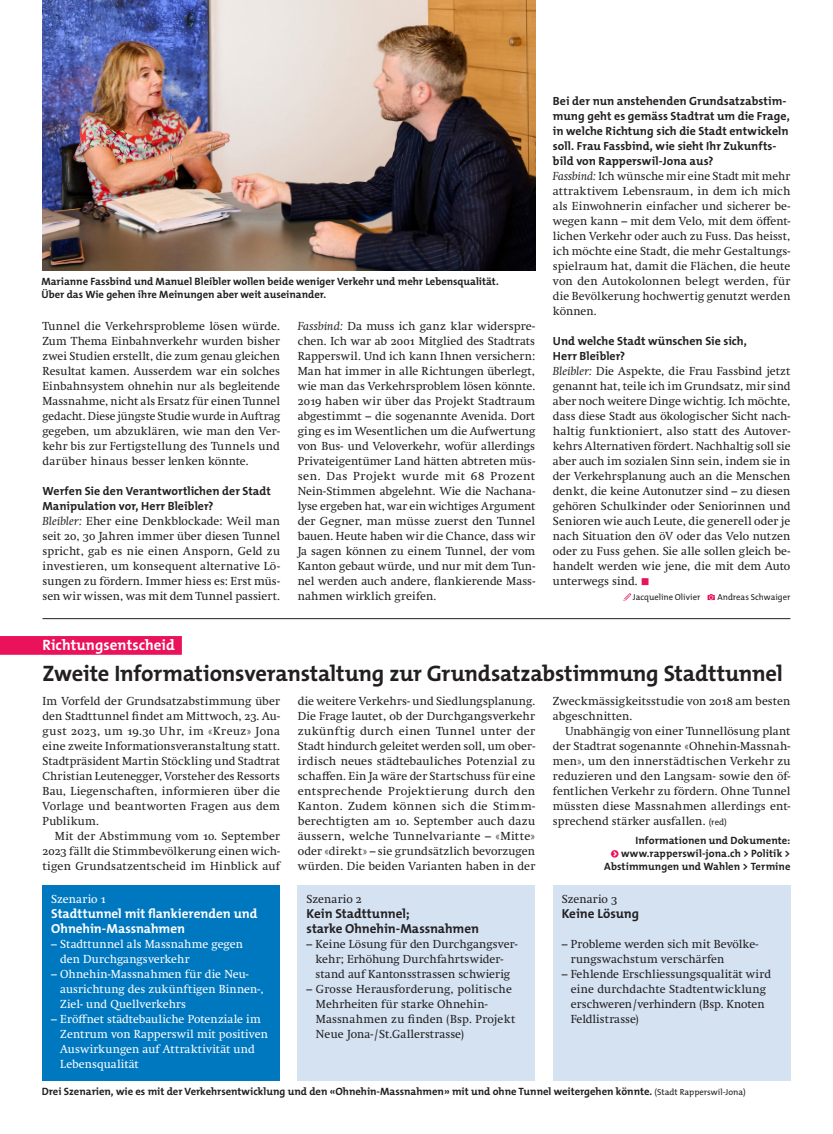
<style>
.page{position:relative;width:833px;height:1134px;background:#fff}
.page>*{position:absolute;margin:0;border:0;box-sizing:border-box;transform-origin:0 0}
.t1{font:700 22.5px "The Mix B W7";letter-spacing:-.01em;color:#231f20}
.t2{font:700 15px "The Mix B W7";letter-spacing:.005em;color:#fff}
.t3{font:700 13.12px/15px "The Mix B W7";letter-spacing:-.005em;color:#231f20}
.t4{font:700 13.12px/15px "The Mix B W7";color:#fff}
.t5{font:11.88px/15px "Swift Neue LT Pro";letter-spacing:.01em;color:#231f20;text-align:justify}
.t6{font:700 11.88px/15px "The Mix B W7";letter-spacing:.005em;color:#231f20}
.t7{font:11.88px/15px "Swift Neue LT Pro";letter-spacing:.01em;color:#fff}
.t8{font:700 10.62px/13.1px "The Mix B W7";color:#231f20}
.t9{font:8.75px "The Mix B W5 Plain";color:#231f20}
.s1{font-style:italic}
.s2{color:#eb125c}
.s3{font-family:"The Mix B W5 Plain";font-size:8.75px}
.s4{font-family:"The Mix B W5 Plain";font-weight:400;font-size:8.75px}
</style>
<div class="page">
<svg style="left:623px;top:593px;width:8px;height:8px"></svg>
<svg style="left:707px;top:594px;width:8px;height:6px"></svg>
<img style="left:42px;top:0;width:493px;height:270px">
<div style="left:42px;top:885px;width:238px;height:195px;background:#0078c0"></div>
<div style="left:298px;top:885px;width:237px;height:195px;background:#d4e2f2"></div>
<div style="left:553px;top:885px;width:237px;height:195px;background:#d4e2f2"></div>
<div style="left:0;top:636px;width:182px;height:19px;background:#eb125c"></div>
<hr style="left:42px;top:618px;width:748px;height:1px;background:#231f20">
<p class="t8" style="left:41px;top:275px;width:459px">Marianne Fassbind und Manuel Bleibler wollen beide weniger Verkehr und mehr Lebensqualität.<br>Über das Wie gehen ihre Meinungen aber weit auseinander.</p>
<p class="t5" style="left:42px;top:318px;width:239px">Tunnel die Verkehrsprobleme lösen würde.<br>Zum Thema Einbahnverkehr wurden bisher zwei Studien erstellt, die zum genau gleichen Resultat kamen. Ausserdem war ein solches Einbahnsystem ohnehin nur als begleitende Massnahme, nicht als Ersatz für einen Tunnel gedacht. Diese jüngste Studie wurde in Auftrag gegeben, um abzuklären, wie man den Ver&shy;kehr bis zur Fertigstellung des Tunnels und darüber hinaus besser lenken könnte.</p>
<p class="t6" style="left:42px;top:484px;width:230px">Werfen Sie den Verantwortlichen der Stadt<br>Manipulation vor, Herr Bleibler?</p>
<p class="t5" style="left:42px;top:513px;width:239px"><span class="s1">Bleibler:</span> Eher eine Denkblockade: Weil man seit 20, 30 Jahren immer über diesen Tunnel spricht, gab es nie einen Ansporn, Geld zu investieren, um konsequent alternative Lö&shy;sungen zu fördern. Immer hiess es: Erst müs&shy;sen wir wissen, was mit dem Tunnel passiert.</p>
<p class="t5" style="left:298px;top:318px;width:239px"><span class="s1">Fassbind:</span> Da muss ich ganz klar widerspre&shy;chen. Ich war ab 2001 Mitglied des Stadtrats Rapperswil. Und ich kann Ihnen versichern:<br>Man hat immer in alle Richtungen überlegt, wie man das Verkehrsproblem lösen könnte.<br>2019 haben wir über das Projekt Stadtraum abgestimmt – die sogenannte Avenida. Dort ging es im Wesentlichen um die Aufwertung von Bus- und Veloverkehr, wofür allerdings Privateigentümer Land hätten abtreten müs&shy;sen. Das Projekt wurde mit 68 Prozent Nein-Stimmen abgelehnt. Wie die Nachana&shy;lyse ergeben hat, war ein wichtiges Argument der Gegner, man müsse zuerst den Tunnel bauen. Heute haben wir die Chance, dass wir Ja sagen können zu einem Tunnel, der vom Kanton gebaut würde, und nur mit dem Tun&shy;nel werden auch andere, flankierende Mass&shy;nahmen wirklich greifen.</p>
<p class="t6" style="left:553px;top:94px;width:238px">Bei der nun anstehenden Grundsatzabstim&shy;mung geht es gemäss Stadtrat um die Frage, in welche Richtung sich die Stadt entwickeln soll. Frau Fassbind, wie sieht Ihr Zukunfts&shy;bild von Rapperswil-Jona aus?</p>
<p class="t5" style="left:553px;top:168px;width:239px"><span class="s1">Fassbind:</span> Ich wünsche mir eine Stadt mit mehr attraktivem Lebensraum, in dem ich mich als Einwohnerin einfacher und sicherer be&shy;wegen kann – mit dem Velo, mit dem öffent&shy;lichen Verkehr oder auch zu Fuss. Das heisst, ich möchte eine Stadt, die mehr Gestaltungs&shy;spielraum hat, damit die Flächen, die heute von den Autokolonnen belegt werden, für die Bevölkerung hochwertig genutzt werden können.</p>
<p class="t6" style="left:553px;top:334px;width:195px">Und welche Stadt wünschen Sie sich,<br>Herr Bleibler?</p>
<p class="t5" style="left:553px;top:363px;width:239px"><span class="s1">Bleibler:</span> Die Aspekte, die Frau Fassbind jetzt genannt hat, teile ich im Grundsatz, mir sind aber noch weitere Dinge wichtig. Ich möchte, dass diese Stadt aus ökologischer Sicht nach&shy;haltig funktioniert, also statt des Autover&shy;kehrs Alternativen fördert. Nachhaltig soll sie aber auch im sozialen Sinn sein, indem sie in der Verkehrsplanung auch an die Menschen denkt, die keine Autonutzer sind – zu diesen gehören Schulkinder oder Seniorinnen und Senioren wie auch Leute, die generell oder je nach Situation den öV oder das Velo nutzen oder zu Fuss gehen. Sie alle sollen gleich be&shy;handelt werden wie jene, die mit dem Auto unterwegs sind. <span class="s2">■</span></p>
<p class="t9" style="left:633px;top:591px;width:69px">Jacqueline Olivier</p>
<p class="t9" style="left:717px;top:591px;width:74px">Andreas Schwaiger</p>
<p class="t2" style="left:43px;top:635px;width:134px">Richtungsentscheid</p>
<h1 class="t1" style="left:43px;top:659px;width:742px">Zweite Informationsveranstaltung zur Grundsatzabstimmung Stadttunnel</h1>
<p class="t5" style="left:43px;top:693px;width:239px">Im Vorfeld der Grundsatzabstimmung über den Stadttunnel findet am Mittwoch, 23. Au&shy;gust 2023, um 19.30 Uhr, im «Kreuz» Jona eine zweite Informationsveranstaltung statt.<br>Stadtpräsident Martin Stöckling und Stadtrat Christian Leutenegger, Vorsteher des Ressorts Bau, Liegenschaften, informieren über die Vorlage und beantworten Fragen aus dem Publikum.</p>
<p class="t5" style="left:43px;top:828px;width:239px;text-indent:12px">Mit der Abstimmung vom 10. September 2023 fällt die Stimmbevölkerung einen wich&shy;tigen Grundsatzentscheid im Hinblick auf</p>
<p class="t5" style="left:298px;top:693px;width:239px">die weitere Verkehrs- und Siedlungsplanung.<br>Die Frage lautet, ob der Durchgangsverkehr zukünftig durch einen Tunnel unter der Stadt hindurch geleitet werden soll, um ober&shy;irdisch neues städtebauliches Potenzial zu schaffen. Ein Ja wäre der Startschuss für eine entsprechende Projektierung durch den Kanton. Zudem können sich die Stimm&shy;berechtigten am 10. September auch dazu äussern, welche Tunnelvariante – «Mitte» oder «direkt» – sie grundsätzlich bevorzugen würden. Die beiden Varianten haben in der</p>
<p class="t5" style="left:553px;top:693px;width:239px">Zweckmässigkeitsstudie von 2018 am besten abgeschnitten.</p>
<p class="t5" style="left:553px;top:723px;width:239px;text-indent:12px">Unabhängig von einer Tunnellösung plant der Stadtrat sogenannte «Ohnehin-Massnah&shy;men», um den innerstädtischen Verkehr zu reduzieren und den Langsam- sowie den öf&shy;fentlichen Verkehr zu fördern. Ohne Tunnel müssten diese Massnahmen allerdings ent&shy;sprechend stärker ausfallen. <span class="s3">(red)</span></p>
<p class="t8" style="left:604px;top:834px;width:188px;text-align:right">Informationen und Dokumente: www.rapperswil-jona.ch &gt; Politik &gt;<br>Abstimmungen und Wahlen &gt; Termine</p>
<p class="t7" style="left:51px;top:891px;width:56px">Szenario 1</p>
<p class="t4" style="left:51px;top:906px;width:208px">Stadttunnel mit flankierenden und<br>Ohnehin-Massnahmen</p>
<p class="t7" style="left:60px;top:936px;width:184px;text-indent:-9px">– Stadttunnel als Massnahme gegen den Durchgangsverkehr</p>
<p class="t7" style="left:60px;top:966px;width:205px;text-indent:-9px">– Ohnehin-Massnahmen für die Neu&shy;ausrichtung des zukünftigen Binnen-,<br>Ziel- und Quellverkehrs</p>
<p class="t7" style="left:60px;top:1011px;width:209px;text-indent:-9px">– Eröffnet städtebauliche Potenziale im Zentrum von Rapperswil mit positiven Auswirkungen auf Attraktivität und Lebensqualität</p>
<p class="t5" style="left:306px;top:891px;width:57px">Szenario 2</p>
<p class="t3" style="left:306px;top:906px;width:174px">Kein Stadttunnel;<br>starke Ohnehin-Massnahmen</p>
<p class="t5" style="left:306px;top:936px;width:213px;text-align:center">– Keine Lösung für den Durchgangsver&shy;kehr; Erhöhung Durchfahrtswider&shy;stand auf Kantonsstrassen schwierig</p>
<p class="t5" style="left:316px;top:981px;width:201px;text-align:left;text-indent:-9px">– Grosse Herausforderung, politische Mehrheiten für starke Ohnehin-Massnahmen zu finden (Bsp. Projekt Neue Jona- /St.Gallerstrasse)</p>
<p class="t5" style="left:562px;top:891px;width:57px">Szenario 3</p>
<p class="t3" style="left:562px;top:906px;width:79px">Keine Lösung</p>
<p class="t5" style="left:571px;top:936px;width:189px;text-indent:-9px">– Probleme werden sich mit Bevölke&shy;rungswachstum verschärfen</p>
<p class="t5" style="left:571px;top:966px;width:202px;text-align:left;text-indent:-9px">– Fehlende Erschliessungsqualität wird eine durchdachte Stadtentwicklung erschweren/verhindern (Bsp. Knoten Feldlistrasse)</p>
<p class="t8" style="left:42px;top:1085px;width:705px">Drei Szenarien, wie es mit der Verkehrsentwicklung und den «Ohnehin-Massnahmen» mit und ohne Tunnel weitergehen könnte. <span class="s4">(Stadt Rapperswil-Jona)</span></p>
</div>
